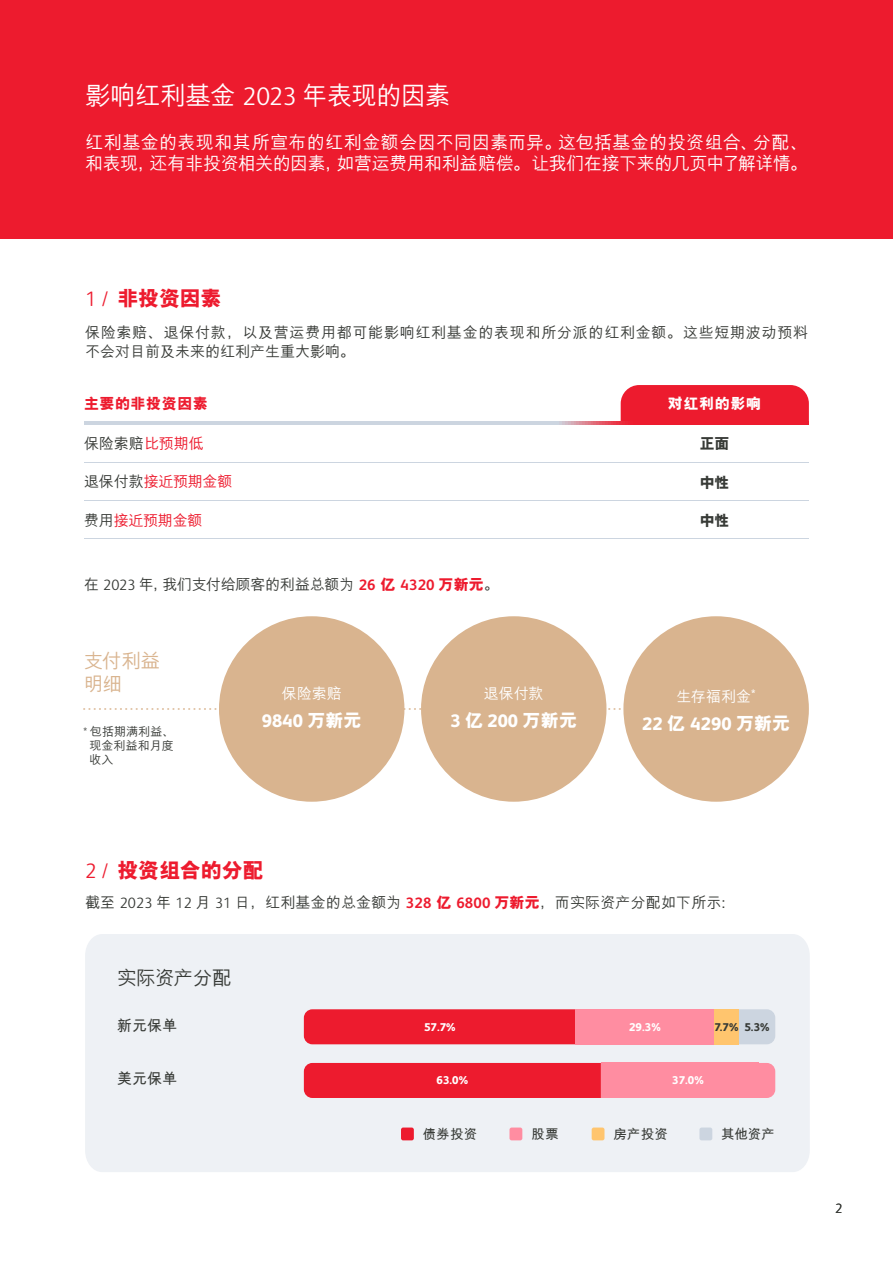
<style>
.page{position:relative;width:893px;height:1263px;background:#fff}
.page>*{position:absolute;margin:0;border:0;box-sizing:border-box;transform-origin:0 0}
.t1{font:500 25.5px "M Hei PRC";letter-spacing:-.035em;color:#fff}
.t2{font:800 21px "M Hei PRC";letter-spacing:-.01em;color:#ed1b2e}
.t3{font:500 19.5px/23.4px "M Hei PRC";letter-spacing:-.02em;color:#d9b48f}
.t4{font:500 19.5px "M Hei PRC";letter-spacing:-.03em;color:#373a36}
.t5{font:500 18px/21.6px "M Hei PRC";color:#fff}
.t6{font:800 18px "FS Albert Pro";color:#fff}
.t7{font:500 15px/19.5px "M Hei PRC";letter-spacing:.05em;color:#373a36}
.t8{font:500 15px "M Hei PRC";letter-spacing:.01em;color:#373a36}
.t9{font:500 15px "M Hei PRC";letter-spacing:-.01em;color:#373a36}
.t10{font:500 15px "M Hei PRC";letter-spacing:-.02em;color:#ed1b2e}
.t11{font:500 15px "M Hei PRC";letter-spacing:-.005em;color:#fff}
.t12{font:800 15px "M Hei PRC";letter-spacing:.04em;color:#ed1b2e}
.t13{font:700 15px "M Hei PRC";letter-spacing:.01em;color:#373a36}
.t14{font:800 15px "M Hei PRC";color:#373a36}
.t15{font:800 15px "M Hei PRC";letter-spacing:.045em;color:#fff}
.t16{font:700 13.5px "M Hei PRC";letter-spacing:.01em;color:#373a36}
.t17{font:300 13.5px "FS Albert Pro";color:#393a37}
.t18{font:500 12px/14.4px "M Hei PRC";letter-spacing:.01em;color:#373a36;text-align:justify}
.t19{font:800 11.25px "FS Albert Pro";letter-spacing:.01em;color:#fff}
.t20{font:800 11.25px "FS Albert Pro";color:#373a36}
.s1{font-family:"FS Albert Pro";font-weight:300}
.s2{color:#ed1b2e}
.s3{color:#373a36}
.s4{font-family:"FS Albert";font-weight:700;color:#ed1b2e}
.s5{font-weight:800;color:#ed1b2e}
.s6{font-family:"M Hei PRC"}
</style>
<div class="page">
<div style="left:85px;top:934px;width:725px;height:238px;background:#eef1f5"></div>
<div style="left:0;top:0;width:893px;height:239px;background:#ed1b2e"></div>
<svg style="left:84px;top:708px;width:537px;height:2px"></svg>
<div style="left:621px;top:385px;width:188px;height:37px;background:#ed1b2e"></div>
<hr style="left:84px;top:462px;width:725px;height:1px;background:#ccd5e0">
<hr style="left:84px;top:500px;width:725px;height:1px;background:#ccd5e0">
<hr style="left:84px;top:538px;width:725px;height:1px;background:#ccd5e0">
<svg style="left:84px;top:422px;width:725px;height:2px"></svg>
<div style="left:592px;top:1127px;width:12px;height:13px;background:#ffc56e;border-radius:2px"></div>
<div style="left:401px;top:1127px;width:13px;height:13px;background:#ed1b2e;border-radius:2px"></div>
<div style="left:509px;top:1127px;width:13px;height:13px;background:#ff8da1;border-radius:2px"></div>
<div style="left:699px;top:1127px;width:13px;height:13px;background:#ccd5e0;border-radius:2px"></div>
<div style="left:304px;top:1009px;width:272px;height:35px;background:#ed1b2e"></div>
<div style="left:576px;top:1009px;width:138px;height:35px;background:#ff8da1"></div>
<div style="left:714px;top:1009px;width:25px;height:35px;background:#ffc56e"></div>
<svg style="left:739px;top:1009px;width:36px;height:35px"></svg>
<div style="left:304px;top:1063px;width:297px;height:35px;background:#ed1b2e"></div>
<div style="left:601px;top:1063px;width:157px;height:35px;background:#ff8da1"></div>
<svg style="left:758px;top:1063px;width:17px;height:35px"></svg>
<div style="left:219px;top:616px;width:185px;height:186px;background:#d9b48f;border-radius:50%"></div>
<div style="left:421px;top:616px;width:185px;height:186px;background:#d9b48f;border-radius:50%"></div>
<div style="left:623px;top:616px;width:186px;height:186px;background:#d9b48f;border-radius:50%"></div>
<h1 class="t1" style="left:85px;top:81px;width:367px">影响红利基金 <span class="s1">2023</span> 年表现的因素</h1>
<p class="t5" style="left:85px;top:132px;width:725px">红利基金的表现和其所宣布的红利金额会因不同因素而异。这包括基金的投资组合、分配、和表现，还有非投资相关的因素，如营运费用和利益赔偿。让我们在接下来的几页中了解详情。</p>
<p class="t2" style="left:85px;top:287px;width:138px"><span class="s1">1 /</span> 非投资因素</p>
<p class="t7" style="left:85px;top:323px;width:725px">保险索赔、退保付款，以及营运费用都可能影响红利基金的表现和所分派的红利金额。这些短期波动预料不会对目前及未来的红利产生重大影响。</p>
<p class="t12" style="left:84px;top:395px;width:125px">主要的非投资因素</p>
<p class="t15" style="left:668px;top:395px;width:95px">对红利的影响</p>
<p class="t8" style="left:84px;top:435px;width:121px">保险索赔<span class="s2">比预期低</span></p>
<p class="t14" style="left:700px;top:435px;width:31px">正面</p>
<p class="t10" style="left:84px;top:474px;width:150px"><span class="s3">退保付款</span>接近预期金额</p>
<p class="t14" style="left:700px;top:474px;width:31px">中性</p>
<p class="t10" style="left:84px;top:512px;width:120px"><span class="s3">费用</span>接近预期金额</p>
<p class="t14" style="left:700px;top:512px;width:31px">中性</p>
<p class="t9" style="left:84px;top:576px;width:416px">在 <span class="s1">2023</span> 年，我们支付给顾客的利益总额为 <span class="s4">26</span> <span class="s5">亿</span> <span class="s4">4320</span> <span class="s5">万新元</span>。</p>
<p class="t3" style="left:84px;top:649px;width:78px">支付利益明细</p>
<p class="t18" style="left:89px;top:724px;width:87px;text-indent:-6px"><span class="s1">*</span> 包括期满利益、现金利益和月度收入</p>
<p class="t11" style="left:282px;top:685px;width:61px">保险索赔</p>
<p class="t6" style="left:262px;top:706px;width:101px">9840 <span class="s6">万新元</span></p>
<p class="t11" style="left:484px;top:685px;width:61px">退保付款</p>
<p class="t6" style="left:450px;top:706px;width:128px">3 <span class="s6">亿</span> 200 <span class="s6">万新元</span></p>
<p class="t11" style="left:677px;top:688px;width:81px">生存福利金<sup>*</sup></p>
<p class="t6" style="left:642px;top:710px;width:150px">22 <span class="s6">亿</span> 4290 <span class="s6">万新元</span></p>
<p class="t2" style="left:85px;top:858px;width:180px"><span class="s1">2 /</span> 投资组合的分配</p>
<p class="t8" style="left:85px;top:894px;width:642px">截至 <span class="s1">2023</span> 年 <span class="s1">12</span> 月 <span class="s1">31</span> 日，红利基金的总金额为 <span class="s4">328</span> <span class="s5">亿</span> <span class="s4">6800</span> <span class="s5">万新元</span>，而实际资产分配如下所示:</p>
<p class="t4" style="left:117px;top:967px;width:116px">实际资产分配</p>
<p class="t13" style="left:117px;top:1017px;width:62px">新元保单</p>
<p class="t13" style="left:117px;top:1070px;width:62px">美元保单</p>
<p class="t19" style="left:424px;top:1018px;width:33px">57.7%</p>
<p class="t19" style="left:629px;top:1018px;width:33px">29.3%</p>
<p class="t20" style="left:714px;top:1018px;width:57px">7.7% 5.3%</p>
<p class="t19" style="left:437px;top:1072px;width:33px">63.0%</p>
<p class="t19" style="left:672px;top:1072px;width:33px">37.0%</p>
<p class="t16" style="left:423px;top:1126px;width:56px">债券投资</p>
<p class="t16" style="left:531px;top:1126px;width:29px">股票</p>
<p class="t16" style="left:613px;top:1126px;width:56px">房产投资</p>
<p class="t16" style="left:721px;top:1126px;width:55px">其他资产</p>
<p class="t17" style="left:835px;top:1199px;width:9px">2</p>
</div>
